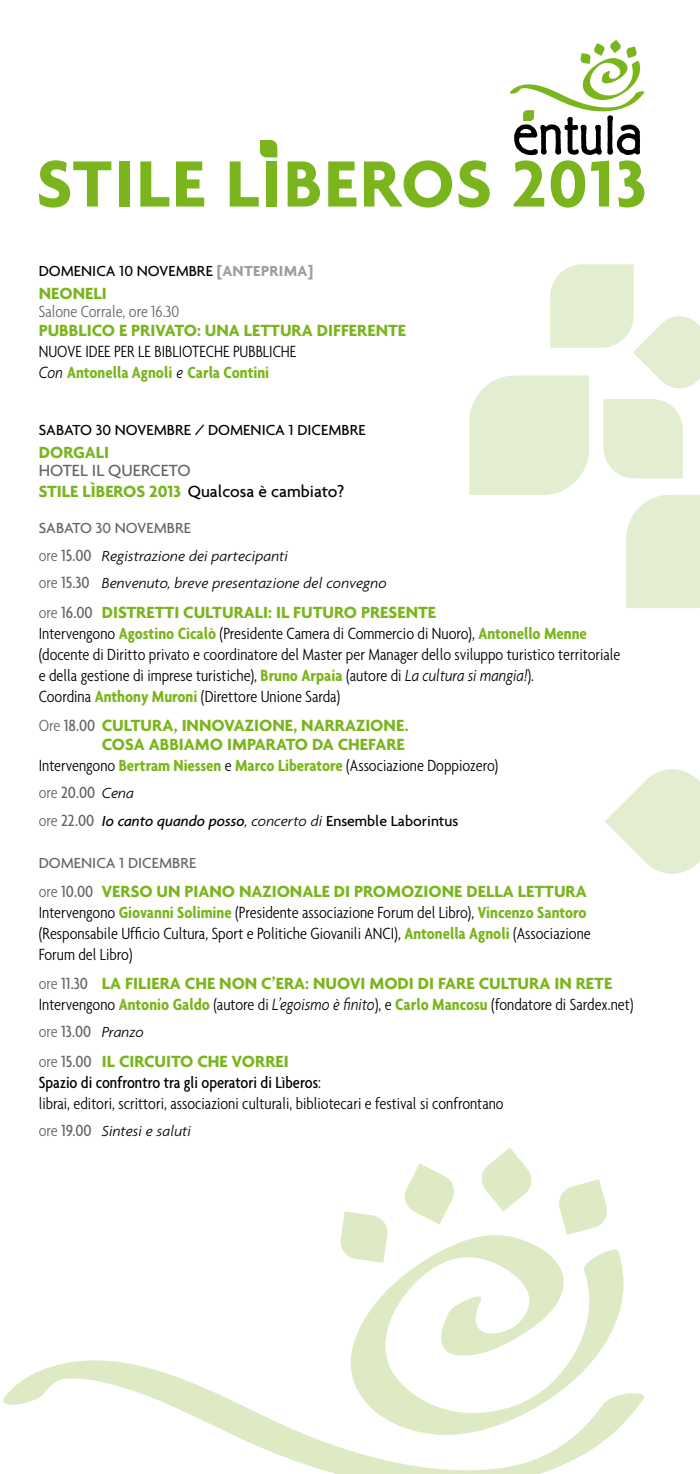
<style>
.page{position:relative;width:700px;height:1474px;background:#fff}
.page>*{position:absolute;margin:0;border:0;box-sizing:border-box;transform-origin:0 0}
.t1{font:300 condensed 17.5px/21px "Agenda";color:#000}
.t2{font:700 17.5px/19.2px "Agenda";color:#7ab51d}
.t3{font:300 condensed 17.5px "Agenda";color:#646567}
.t4{font:500 17.5px "Agenda";color:#000}
.t5{font:500 17.5px "Agenda";color:#646567}
.t6{font:500 condensed 17.5px "Agenda";color:#646567}
.t7{font:italic 300 15.75px/27.5px "Agenda";color:#000}
.t8{font:500 15.75px "Agenda";color:#000}
.t9{font:italic 500 15.75px "Agenda";color:#000}
.t10{font:500 15.75px "Agenda";color:#646567}
.t11{font:700 15.75px "Agenda";color:#9c9e9f}
.s1{font-weight:700;color:#9c9e9f}
.s2{font-style:italic;font-stretch:normal}
.s3{font-weight:700;color:#7ab51d}
.s4{font-weight:500;font-style:normal;color:#646567}
.s5{font-style:normal;font-stretch:condensed;font-size:17.5px;color:#646567}
.s6{font-weight:500;font-style:normal;font-stretch:condensed;font-size:17.5px;color:#646567}
.s7{color:#646567}
.s8{font-weight:500;color:#646567}
.s9{font-weight:700;font-stretch:normal;color:#7ab51d}
.s10{font-weight:300;font-stretch:condensed;color:#646567}
.s11{font-weight:500;font-stretch:condensed;color:#646567}
.s12{font-weight:300}
.s13{font-weight:300;font-style:italic;font-stretch:normal;font-size:15.75px;color:#000}
.s14{font-weight:300;font-style:normal;font-stretch:condensed;font-size:17.5px;color:#646567}
.s15{font-style:normal}
.s16{font-weight:300;font-stretch:condensed;color:#000}
.s17{font-weight:500}
</style>
<div class="page">
<svg style="left:3px;top:1360px;width:642px;height:113px"></svg>
<svg style="left:339px;top:1234px;width:299px;height:201px"></svg>
<svg style="left:405px;top:1163px;width:49px;height:61px"></svg>
<svg style="left:481px;top:1148px;width:51px;height:63px"></svg>
<svg style="left:559px;top:1179px;width:48px;height:55px"></svg>
<svg style="left:339px;top:1211px;width:49px;height:51px"></svg>
<svg style="left:39px;top:160px;width:72px;height:47px"></svg>
<div style="left:119px;top:161px;width:11px;height:45px;background:#7ab51d"></div>
<svg style="left:140px;top:161px;width:29px;height:45px"></svg>
<svg style="left:176px;top:161px;width:28px;height:45px"></svg>
<svg style="left:287px;top:161px;width:33px;height:45px"></svg>
<svg style="left:328px;top:161px;width:28px;height:45px"></svg>
<svg style="left:364px;top:160px;width:88px;height:47px"></svg>
<svg style="left:458px;top:160px;width:31px;height:47px"></svg>
<svg style="left:509px;top:40px;width:136px;height:167px"></svg>
<svg style="left:230px;top:140px;width:47px;height:66px"></svg>
<svg style="left:469px;top:264px;width:230px;height:344px"></svg>
<svg style="left:605px;top:769px;width:94px;height:105px"></svg>
<p class="t8" style="left:39px;top:262px;width:11px">DOMENI</p>
<p class="t8" style="left:96px;top:262px;width:137px">CA 10 NOVEMBRE <span class="s1">[ANTE</span></p>
<p class="t11" style="left:261px;top:262px;width:54px">PRI MA]</p>
<p class="t2" style="left:39px;top:283px;width:11px">NEONELI</p>
<p class="t3" style="left:39px;top:301px;width:142px">Salone Corrale, ore 16.30</p>
<p class="t2" style="left:39px;top:320px;width:369px">PUBBLICO E PRIVATO: UNA LETTURA DIFFERENTE</p>
<p class="t1" style="left:39px;top:340px;width:259px">Nuove idee per le biblioteche pubbliche<br><span class="s2">Con</span> <span class="s3">Antonella Agnoli</span> <span class="s2">e</span> <span class="s3">Carla Contini</span></p>
<p class="t8" style="left:39px;top:421px;width:180px">SABATO 30 NOVEM BRE / DOMENI</p>
<p class="t8" style="left:266px;top:421px;width:93px">CA 1 DICEMBRE</p>
<p class="t2" style="left:39px;top:442px;width:13px">DOR</p>
<p class="t2" style="left:73px;top:442px;width:21px">GALI</p>
<p class="t5" style="left:39px;top:459px;width:150px">HOTEL IL QUERCETO</p>
<p class="t2" style="left:39px;top:481px;width:9px">STILE</p>
<p class="t2" style="left:82px;top:481px;width:24px">LÌBEROS</p>
<p class="t4" style="left:149px;top:480px;width:197px"><span class="s3">2013</span> QUALCOSA È CAMBIATO?</p>
<p class="t7" style="left:39px;top:514px;width:349px"><span class="s4">SABATO 30 NOVEM BRE<br></span><span class="s5">ore</span> <span class="s6">15.00</span> Registrazione dei partecipanti<br><span class="s5">ore</span> <span class="s6">15.30</span> Benvenuto, breve presentazione del convegno</p>
<p class="t1" style="left:39px;top:601px;width:583px"><span class="s7">ore</span> <span class="s8">16.00</span> <span class="s9">DISTRETTI CULTURALI: IL FUTURO PRESENTE<br></span>Intervengono <span class="s3">Agostino Cicalò</span> (Presidente Camera di Commercio di Nuoro), <span class="s3">Antonello Menne </span>(docente di Diritto privato e coordinatore del Master per Manager dello sviluppo turistico territoriale e della gestione di imprese turistiche), <span class="s3">Bruno Arpaia</span> (autore di <span class="s2">La cultura si mangia!</span>).<br>Coordina <span class="s3">Anthony Muroni</span> (Direttore Unione Sarda)</p>
<p class="t2" style="left:39px;top:715px;width:371px"><span class="s10">Ore</span> <span class="s11">18.00</span> CULTURA, INNOVAZIONE, NARRAZIONE.<br>C</p>
<p class="t1" style="left:39px;top:733px;width:461px;text-indent:73px"><span class="s9">OSA ABBIAMO IMPARATO DA CHEFARE<br></span>Intervengono <span class="s3">Bertram Niessen</span> e <span class="s3">Marco Liberatore</span> (Associazione Doppiozero)</p>
<p class="t6" style="left:39px;top:782px;width:97px"><span class="s12">ore</span> 20.00 <span class="s13">Cena</span></p>
<p class="t9" style="left:39px;top:811px;width:421px"><span class="s14">ore</span> <span class="s5">22.00</span> Io canto quando posso<span class="s12">, concerto di</span> <span class="s15">ENSEMBLE LABORINTUS</span></p>
<p class="t10" style="left:39px;top:853px;width:11px">DOMENI</p>
<p class="t10" style="left:96px;top:853px;width:93px">CA 1 DICEMBRE</p>
<p class="t1" style="left:39px;top:880px;width:549px;text-align:justify"><span class="s7">ore</span> <span class="s8">10.00</span> <span class="s9">VERSO UN PIANO NAZIONALE DI PROMOZIONE DELLA LETTURA </span>Intervengono <span class="s3">Giovanni Solimine</span> (Presidente associazione Forum del Libro), <span class="s3">Vincenzo Santoro </span>(Responsabile Ufficio Cultura, Sport e Politiche Giovanili ANCI</p>
<p class="t1" style="left:394px;top:922px;width:198px">), <span class="s3">Antonella Agnoli</span> (Associazione</p>
<p class="t2" style="left:39px;top:939px;width:575px;line-height:29.2px"><span class="s16">Forum del Libro)<br></span><span class="s10">ore</span> <span class="s11">11.30</span> LA FILIERA CHE NON C’ERA: NUOVI MODI DI FARE CULTURA IN RETE</p>
<p class="t1" style="left:39px;top:993px;width:596px">Intervengono <span class="s3">Antonio Galdo</span> (autore di <span class="s2">L’egoismo è finito</span>), e <span class="s3">Carlo Mancosu</span> (fondatore di Sardex.net)</p>
<p class="t7" style="left:39px;top:1018px;width:107px"><span class="s5">ore</span> <span class="s6">13.00</span> Pranzo</p>
<p class="t1" style="left:39px;top:1050px;width:466px"><span class="s7">ore</span> <span class="s8">15.00</span> <span class="s9">IL CIRCUITO CHE VORREI<br></span><span class="s17">Spazio di confrontro tra gli operatori di Lìberos</span>:<br>librai, editori, scrittori, associazioni culturali, bibliotecari e festival si confrontano</p>
<p class="t7" style="left:39px;top:1117px;width:154px"><span class="s5">ore</span> <span class="s6">19.00</span> Sintesi e saluti</p>
</div>
